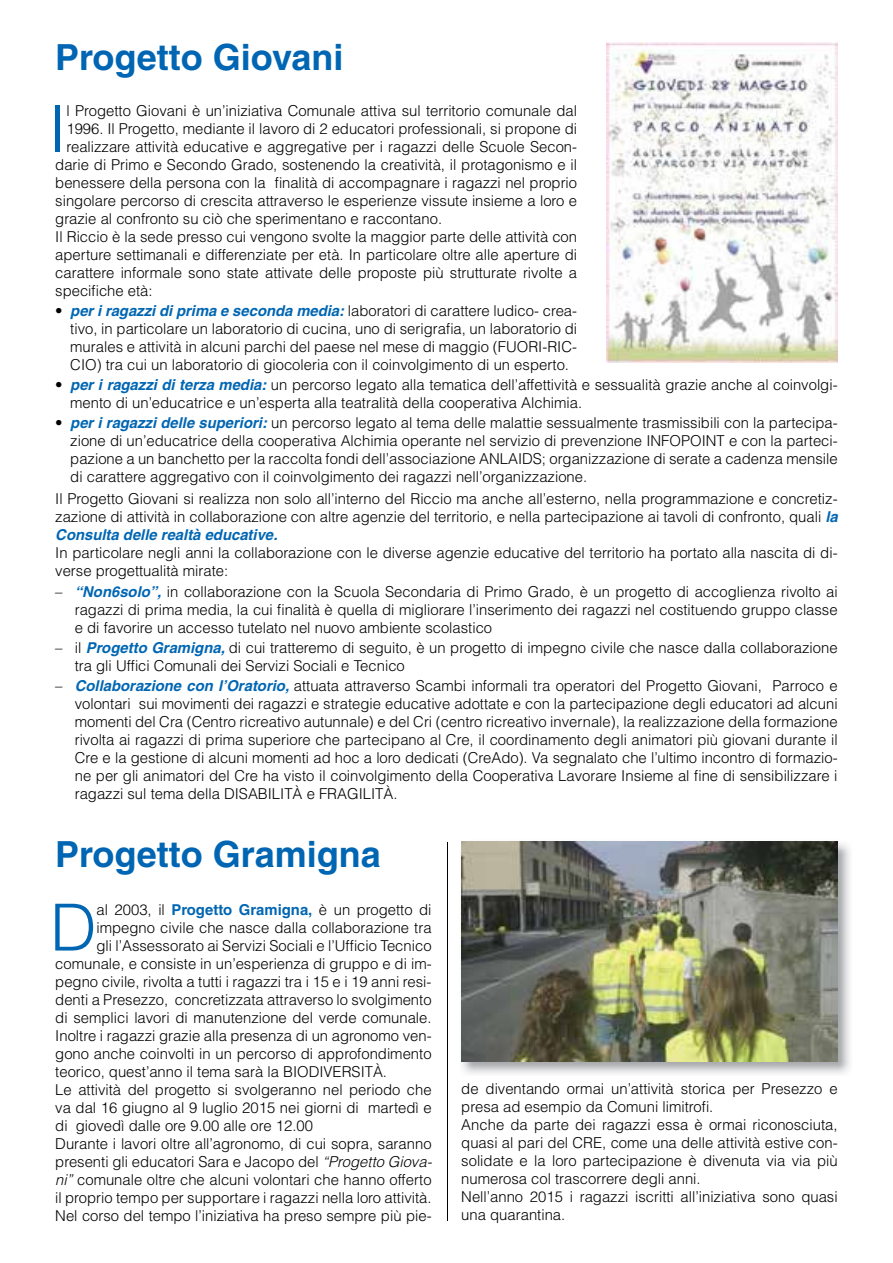
<style>
.page{position:relative;width:893px;height:1263px;background:#fff}
.page>*{position:absolute;margin:0;border:0;box-sizing:border-box;transform-origin:0 0}
.t1{font:300 64.95px "Helvetica";color:#0066b3}
.t2{font:700 36px "Helvetica";color:#0066b3}
.t3{font:300 15px/18px "Helvetica";color:#000;text-align:justify}
.s1{font-weight:700;font-style:italic;color:#0066b3}
.s2{font-weight:700;color:#0066b3}
.s3{font-style:italic}
</style>
<div class="page">
<hr style="left:447px;top:842px;width:1px;height:378px;background:#000">
<img style="left:607px;top:43px;width:231px;height:320px">
<img style="left:461px;top:841px;width:389px;height:233px">
<img style="left:461px;top:842px;width:377px;height:219px">
<h2 class="t2" style="left:55px;top:36px;width:290px">Progetto giovani</h2>
<h1 class="t1" style="left:49px;top:88px;width:19px">I</h1>
<p class="t3" style="left:66px;top:101px;width:512px">l Progetto Giovani è un’iniziativa Comunale attiva sul territorio comunale dal</p>
<p class="t3" style="left:66px;top:119px;width:512px">1996. Il Progetto, mediante il lavoro di 2 educatori professionali, si propone di</p>
<p class="t3" style="left:66px;top:137px;width:512px">realizzare attività educative e aggregative per i ragazzi delle Scuole Secon-</p>
<p class="t3" style="left:55px;top:155px;width:523px">darie di Primo e Secondo Grado, sostenendo la creatività, il protagonismo e il</p>
<p class="t3" style="left:55px;top:173px;width:523px">benessere della persona con la finalità di accompagnare i ragazzi nel proprio</p>
<p class="t3" style="left:55px;top:191px;width:523px">singolare percorso di crescita attraverso le esperienze vissute insieme a loro e</p>
<p class="t3" style="left:55px;top:209px;width:388px">grazie al confronto su ciò che sperimentano e raccontano.</p>
<p class="t3" style="left:55px;top:227px;width:523px">Il Riccio è la sede presso cui vengono svolte la maggior parte delle attività con</p>
<p class="t3" style="left:55px;top:245px;width:523px">aperture settimanali e differenziate per età. In particolare oltre alle aperture di</p>
<p class="t3" style="left:55px;top:263px;width:523px">carattere informale sono state attivate delle proposte più strutturate rivolte a</p>
<p class="t3" style="left:55px;top:281px;width:99px">specifiche età:</p>
<p class="t3" style="left:70px;top:301px;width:508px;text-indent:-15px">• <span class="s1">per i ragazzi di prima e seconda media:</span> laboratori di carattere ludico- crea&shy;tivo, in particolare un laboratorio di cucina, uno di serigrafia, un laboratorio di murales e attività in alcuni parchi del paese nel mese di maggio (FUORI-RIC-CIO) tra cui un laboratorio di giocoleria con il coinvolgimento di un esperto.</p>
<p class="t3" style="left:70px;top:376px;width:769px;text-indent:-15px">• <span class="s1">per i ragazzi di terza media:</span> un percorso legato alla tematica dell’affettività e sessualità grazie anche al coinvolgi&shy;mento di un’educatrice e un’esperta alla teatralità della cooperativa Alchimia.</p>
<p class="t3" style="left:70px;top:414px;width:769px;text-indent:-15px">• <span class="s1">per i ragazzi delle superiori:</span> un percorso legato al tema delle malattie sessualmente trasmissibili con la partecipa&shy;zione di un’educatrice della cooperativa Alchimia operante nel servizio di prevenzione INFOPOINT e con la parteci&shy;pazione a un banchetto per la raccolta fondi dell’associazione ANLAIDS; organizzazione di serate a cadenza mensile di carattere aggregativo con il coinvolgimento dei ragazzi nell’organizzazione.</p>
<p class="t3" style="left:55px;top:490px;width:784px">Il Progetto Giovani si realizza non solo all’interno del Riccio ma anche all’esterno, nella programmazione e concretiz&shy;zazione di attività in collaborazione con altre agenzie del territorio, e nella partecipazione ai tavoli di confronto, quali <span class="s1">la Consulta delle realtà educative.</span></p>
<p class="t3" style="left:55px;top:544px;width:784px">In particolare negli anni la collaborazione con le diverse agenzie educative del territorio ha portato alla nascita di di&shy;verse progettualità mirate:</p>
<p class="t3" style="left:75px;top:582px;width:764px;text-indent:-19px">– <span class="s1">“Non6solo”,</span> in collaborazione con la Scuola Secondaria di Primo Grado, è un progetto di accoglienza rivolto ai ragazzi di prima media, la cui finalità è quella di migliorare l’inserimento dei ragazzi nel costituendo gruppo classe e di favorire un accesso tutelato nel nuovo ambiente scolastico</p>
<p class="t3" style="left:75px;top:638px;width:764px;text-indent:-19px">– il <span class="s1">Progetto Gramigna,</span> di cui tratteremo di seguito, è un progetto di impegno civile che nasce dalla collaborazione tra gli Uffici Comunali dei Servizi Sociali e Tecnico</p>
<p class="t3" style="left:75px;top:676px;width:764px;text-indent:-19px">– <span class="s1">Collaborazione con l’Oratorio,</span> attuata attraverso Scambi informali tra operatori del Progetto Giovani, Parroco e volontari sui movimenti dei ragazzi e strategie educative adottate e con la partecipazione degli educatori ad alcuni momenti del Cra (Centro ricreativo autunnale) e del Cri (centro ricreativo invernale), la realizzazione della formazione rivolta ai ragazzi di prima superiore che partecipano al Cre, il coordinamento degli animatori più giovani durante il Cre e la gestione di alcuni momenti ad hoc a loro dedicati (CreAdo). Va segnalato che l’ultimo incontro di formazio&shy;ne per gli animatori del Cre ha visto il coinvolgimento della Cooperativa Lavorare Insieme al fine di sensibilizzare i ragazzi sul tema della DISABILITÀ e FRAGILITÀ.</p>
<h2 class="t2" style="left:55px;top:833px;width:327px">Progetto gramigna</h2>
<h1 class="t1" style="left:50px;top:887px;width:48px">D</h1>
<p class="t3" style="left:97px;top:900px;width:337px">al 2003, il <span class="s2">Progetto gramigna,</span> è un progetto di</p>
<p class="t3" style="left:97px;top:918px;width:337px">impegno civile che nasce dalla collaborazione tra</p>
<p class="t3" style="left:97px;top:936px;width:337px">gli l’Assessorato ai Servizi Sociali e l’Ufficio Tecnico</p>
<p class="t3" style="left:55px;top:954px;width:378px">comunale, e consiste in un’esperienza di gruppo e di im-</p>
<p class="t3" style="left:55px;top:972px;width:378px">pegno civile, rivolta a tutti i ragazzi tra i 15 e i 19 anni resi-</p>
<p class="t3" style="left:55px;top:990px;width:378px">denti a Presezzo, concretizzata attraverso lo svolgimento</p>
<p class="t3" style="left:55px;top:1008px;width:378px">di semplici lavori di manutenzione del verde comunale.</p>
<p class="t3" style="left:55px;top:1026px;width:378px">Inoltre i ragazzi grazie alla presenza di un agronomo ven-</p>
<p class="t3" style="left:55px;top:1044px;width:378px">gono anche coinvolti in un percorso di approfondimento</p>
<p class="t3" style="left:55px;top:1062px;width:333px">teorico, quest’anno il tema sarà la BIODIVERSITÀ.</p>
<p class="t3" style="left:55px;top:1080px;width:378px">Le attività del progetto si svolgeranno nel periodo che</p>
<p class="t3" style="left:55px;top:1098px;width:378px">va dal 16 giugno al 9 luglio 2015 nei giorni di martedì e</p>
<p class="t3" style="left:55px;top:1116px;width:259px">di giovedì dalle ore 9.00 alle ore 12.00</p>
<p class="t3" style="left:55px;top:1134px;width:378px">Durante i lavori oltre all’agronomo, di cui sopra, saranno</p>
<p class="t3" style="left:55px;top:1152px;width:378px">presenti gli educatori Sara e Jacopo del <span class="s3">“Progetto Giova-</span></p>
<p class="t3" style="left:55px;top:1170px;width:378px"><span class="s3">ni”</span> comunale oltre che alcuni volontari che hanno offerto</p>
<p class="t3" style="left:55px;top:1188px;width:378px">il proprio tempo per supportare i ragazzi nella loro attività.</p>
<p class="t3" style="left:55px;top:1206px;width:378px">Nel corso del tempo l’iniziativa ha preso sempre più pie-</p>
<p class="t3" style="left:461px;top:1080px;width:378px;text-align:left">de diventando ormai un’attività storica per Presezzo e presa ad esempio da Comuni limitrofi.<br>Anche da parte dei ragazzi essa è ormai riconosciuta, quasi al pari del CRE, come una delle attività estive con&shy;solidate e la loro partecipazione è divenuta via via più numerosa col trascorrere degli anni.<br>Nell’anno 2015 i ragazzi iscritti all’iniziativa sono quasi una quarantina.</p>
</div>
